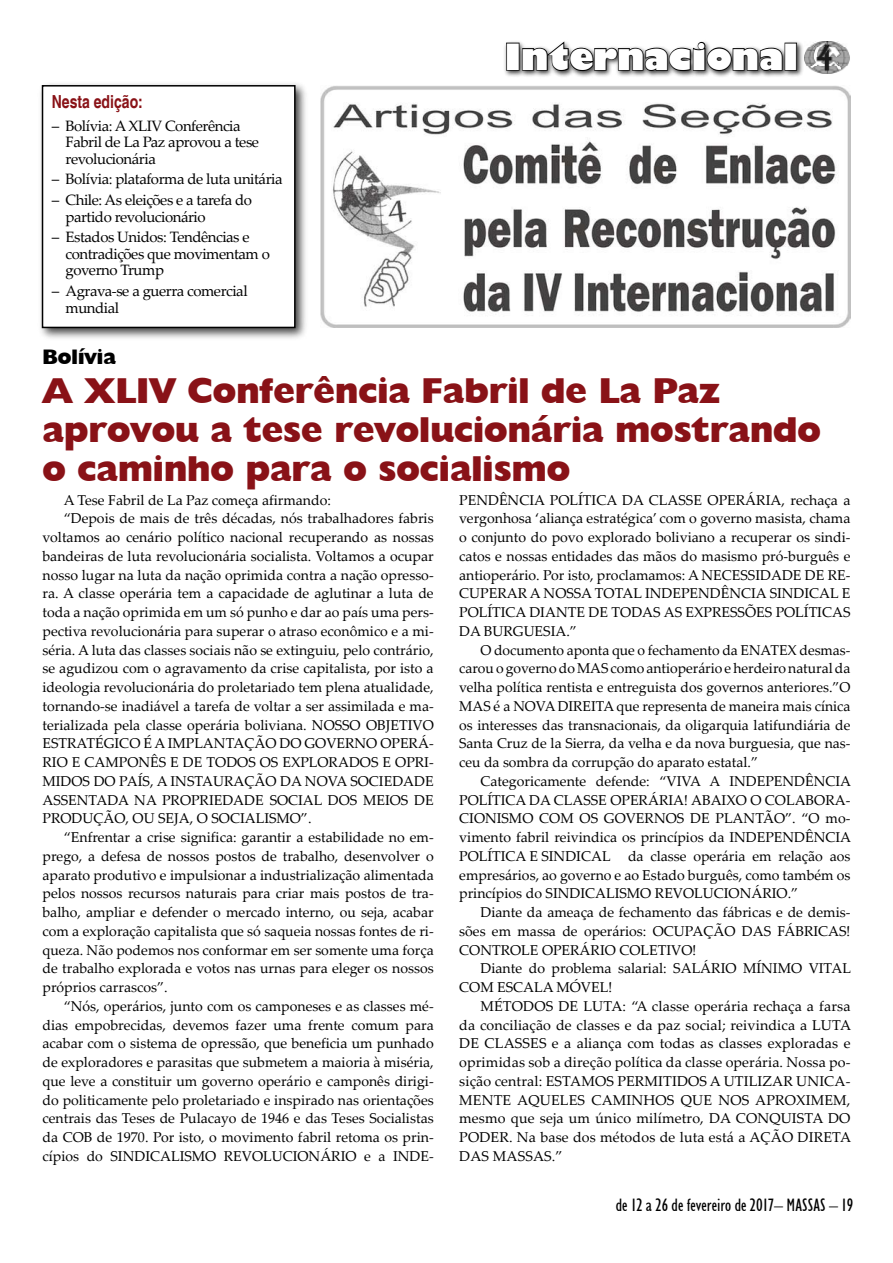
<style>
.page{position:relative;width:893px;height:1263px;background:#fff}
.page>*{position:absolute;margin:0;border:0;box-sizing:border-box;transform-origin:0 0}
.t1{font:800 36px/39px "Humanist 521 BT";color:#891217}
.t2{font:800 36px "Humanist 521 BT";color:#fff}
.t3{font:800 21px "Humanist 521 BT";color:#000}
.t4{font:condensed 18px "Humanist 521 BT";color:#000}
.t5{font:700 condensed 18px "Helvetica";color:#891217;scale:.95 1}
.t6{font:15px/16.5px "Palatino Linotype";letter-spacing:-.03em;color:#000}
.t7{font:14.25px/18.8px "Palatino Linotype";color:#000;text-align:justify}
</style>
<div class="page">
<img style="left:805px;top:42px;width:45px;height:32px">
<div style="left:503px;top:39px;width:302px;height:40px;background:#000;opacity:.75"></div>
<div style="left:506px;top:43px;width:13px;height:28px;border:2px solid #000"></div>
<svg style="left:521px;top:40px;width:262px;height:32px"></svg>
<div style="left:784px;top:43px;width:13px;height:28px;border:2px solid #000"></div>
<img style="left:320px;top:86px;width:530px;height:241px">
<div style="left:37px;top:80px;width:273px;height:262px;background:#000;opacity:.75"></div>
<div style="left:43px;top:86px;width:252px;height:241px;background:#fff"></div>
<div style="left:42px;top:85px;width:254px;height:243px;border:2px solid #000"></div>
<h1 class="t2" style="left:504px;top:34px;width:295px">Internacional</h1>
<p class="t5" style="left:52px;top:91px;width:97px">Nesta edição:</p>
<p class="t6" style="left:66px;top:117px;width:195px;text-indent:-14px">– Bolívia: A XLIV Conferência<br>Fabril de La Paz aprovou a tese revolucionária</p>
<p class="t6" style="left:52px;top:170px;width:232px">– Bolívia: plataforma de luta unitária</p>
<p class="t6" style="left:66px;top:191px;width:188px;text-indent:-14px">– Chile: As eleições e a tarefa do partido revolucionário</p>
<p class="t6" style="left:66px;top:228px;width:206px;text-indent:-14px">– Estados Unidos: Tendências e contradições que movimentam o governo Trump</p>
<p class="t6" style="left:66px;top:282px;width:184px;text-indent:-14px">– Agrava-se a guerra comercial mundial</p>
<h2 class="t3" style="left:43px;top:344px;width:75px">Bolívia</h2>
<h1 class="t1" style="left:43px;top:370px;width:780px">A XLIV Conferência Fabril de La Paz aprovou a tese revolucionária mostrando o caminho para o socialismo</h1>
<p class="t7" style="left:64px;top:490px;width:269px">A Tese Fabril de La Paz começa afirmando:</p>
<p class="t7" style="left:64px;top:509px;width:371px">“Depois de mais de três décadas, nós trabalhadores fabris</p>
<p class="t7" style="left:43px;top:527px;width:393px">voltamos ao cenário político nacional recuperando as nossas</p>
<p class="t7" style="left:43px;top:546px;width:393px">bandeiras de luta revolucionária socialista. Voltamos a ocupar</p>
<p class="t7" style="left:43px;top:565px;width:393px">nosso lugar na luta da nação oprimida contra a nação opresso-</p>
<p class="t7" style="left:43px;top:584px;width:393px">ra. A classe operária tem a capacidade de aglutinar a luta de</p>
<p class="t7" style="left:43px;top:602px;width:393px">toda a nação oprimida em um só punho e dar ao país uma pers-</p>
<p class="t7" style="left:43px;top:621px;width:393px">pectiva revolucionária para superar o atraso econômico e a mi-</p>
<p class="t7" style="left:43px;top:640px;width:393px">séria. A luta das classes sociais não se extinguiu, pelo contrário,</p>
<p class="t7" style="left:43px;top:659px;width:393px">se agudizou com o agravamento da crise capitalista, por isto a</p>
<p class="t7" style="left:43px;top:677px;width:393px">ideologia revolucionária do proletariado tem plena atualidade,</p>
<p class="t7" style="left:43px;top:696px;width:393px">tornando-se inadiável a tarefa de voltar a ser assimilada e ma-</p>
<p class="t7" style="left:43px;top:715px;width:393px">terializada pela classe operária boliviana. NOSSO OBJETIVO</p>
<p class="t7" style="left:43px;top:734px;width:393px">ESTRATÉGICO É A IMPLANTAÇÃO DO GOVERNO OPERÁ-</p>
<p class="t7" style="left:43px;top:752px;width:393px">RIO E CAMPONÊS E DE TODOS OS EXPLORADOS E OPRI-</p>
<p class="t7" style="left:43px;top:771px;width:393px">MIDOS DO PAÍS, A INSTAURAÇÃO DA NOVA SOCIEDADE</p>
<p class="t7" style="left:43px;top:790px;width:393px">ASSENTADA NA PROPRIEDADE SOCIAL DOS MEIOS DE</p>
<p class="t7" style="left:43px;top:809px;width:271px">PRODUÇÃO, OU SEJA, O SOCIALISMO”.</p>
<p class="t7" style="left:64px;top:827px;width:371px">“Enfrentar a crise significa: garantir a estabilidade no em-</p>
<p class="t7" style="left:43px;top:846px;width:393px">prego, a defesa de nossos postos de trabalho, desenvolver o</p>
<p class="t7" style="left:43px;top:865px;width:393px">aparato produtivo e impulsionar a industrialização alimentada</p>
<p class="t7" style="left:43px;top:884px;width:393px">pelos nossos recursos naturais para criar mais postos de tra-</p>
<p class="t7" style="left:43px;top:902px;width:393px">balho, ampliar e defender o mercado interno, ou seja, acabar</p>
<p class="t7" style="left:43px;top:921px;width:393px">com a exploração capitalista que só saqueia nossas fontes de ri-</p>
<p class="t7" style="left:43px;top:940px;width:393px">queza. Não podemos nos conformar em ser somente uma força</p>
<p class="t7" style="left:43px;top:959px;width:393px">de trabalho explorada e votos nas urnas para eleger os nossos</p>
<p class="t7" style="left:43px;top:977px;width:127px">próprios carrascos”.</p>
<p class="t7" style="left:64px;top:996px;width:371px">“Nós, operários, junto com os camponeses e as classes mé-</p>
<p class="t7" style="left:43px;top:1015px;width:393px">dias empobrecidas, devemos fazer uma frente comum para</p>
<p class="t7" style="left:43px;top:1034px;width:393px">acabar com o sistema de opressão, que beneficia um punhado</p>
<p class="t7" style="left:43px;top:1052px;width:393px">de exploradores e parasitas que submetem a maioria à miséria,</p>
<p class="t7" style="left:43px;top:1071px;width:393px">que leve a constituir um governo operário e camponês dirigi-</p>
<p class="t7" style="left:43px;top:1090px;width:393px">do politicamente pelo proletariado e inspirado nas orientações</p>
<p class="t7" style="left:43px;top:1109px;width:393px">centrais das Teses de Pulacayo de 1946 e das Teses Socialistas</p>
<p class="t7" style="left:43px;top:1127px;width:393px">da COB de 1970. Por isto, o movimento fabril retoma os prin-</p>
<p class="t7" style="left:43px;top:1146px;width:393px">cípios do SINDICALISMO REVOLUCIONÁRIO e a INDE-</p>
<p class="t7" style="left:459px;top:490px;width:393px">PENDÊNCIA POLÍTICA DA CLASSE OPERÁRIA, rechaça a vergonhosa ‘aliança estratégica’ com o governo masista, chama o conjunto do povo explorado boliviano a recuperar os sindi&shy;catos e nossas entidades das mãos do masismo pró-burguês e antioperário. Por isto, proclamamos: A NECESSIDADE DE RE-CUPERAR A NOSSA TOTAL INDEPENDÊNCIA SINDICAL E POLÍTICA DIANTE DE TODAS AS EXPRESSÕES POLÍTICAS DA BURGUESIA.”</p>
<p class="t7" style="left:459px;top:640px;width:393px;text-indent:21px">O documento aponta que o fechamento da ENATEX desmas&shy;carou o governo do MAS como antioperário e herdeiro natural da velha política rentista e entreguista dos governos anteriores.”O MAS é a NOVA DIREITA que representa de maneira mais cínica os interesses das transnacionais, da oligarquia latifundiária de Santa Cruz de la Sierra, da velha e da nova burguesia, que nas&shy;ceu da sombra da corrupção do aparato estatal.”</p>
<p class="t7" style="left:459px;top:771px;width:393px;text-indent:21px">Categoricamente defende: “VIVA A INDEPENDÊNCIA POLÍTICA DA CLASSE OPERÁRIA! ABAIXO O COLABORA-CIONISMO COM OS GOVERNOS DE PLANTÃO”. “O mo&shy;vimento fabril reivindica os princípios da INDEPENDÊNCIA POLÍTICA E SINDICAL da classe operária em relação aos empresários, ao governo e ao Estado burguês, como também os princípios do SINDICALISMO REVOLUCIONÁRIO.”</p>
<p class="t7" style="left:459px;top:902px;width:393px;text-indent:21px">Diante da ameaça de fechamento das fábricas e de demis&shy;sões em massa de operários: OCUPAÇÃO DAS FÁBRICAS!<br>CONTROLE OPERÁRIO COLETIVO!</p>
<p class="t7" style="left:459px;top:959px;width:393px;text-indent:21px">Diante do problema salarial: SALÁRIO MÍNIMO VITAL<br>COM ESCALA MÓVEL!</p>
<p class="t7" style="left:459px;top:996px;width:393px;text-indent:21px">MÉTODOS DE LUTA: “A classe operária rechaça a farsa da conciliação de classes e da paz social; reivindica a LUTA DE CLASSES e a aliança com todas as classes exploradas e oprimidas sob a direção política da classe operária. Nossa po&shy;sição central: ESTAMOS PERMITIDOS A UTILIZAR UNICA-MENTE AQUELES CAMINHOS QUE NOS APROXIMEM, mesmo que seja um único milímetro, DA CONQUISTA DO PODER. Na base dos métodos de luta está a AÇÃO DIRETA DAS MASSAS.”</p>
<p class="t4" style="left:616px;top:1194px;width:237px">de 12 a 26 de fevereiro de 2017– MASSAS – 19</p>
</div>
